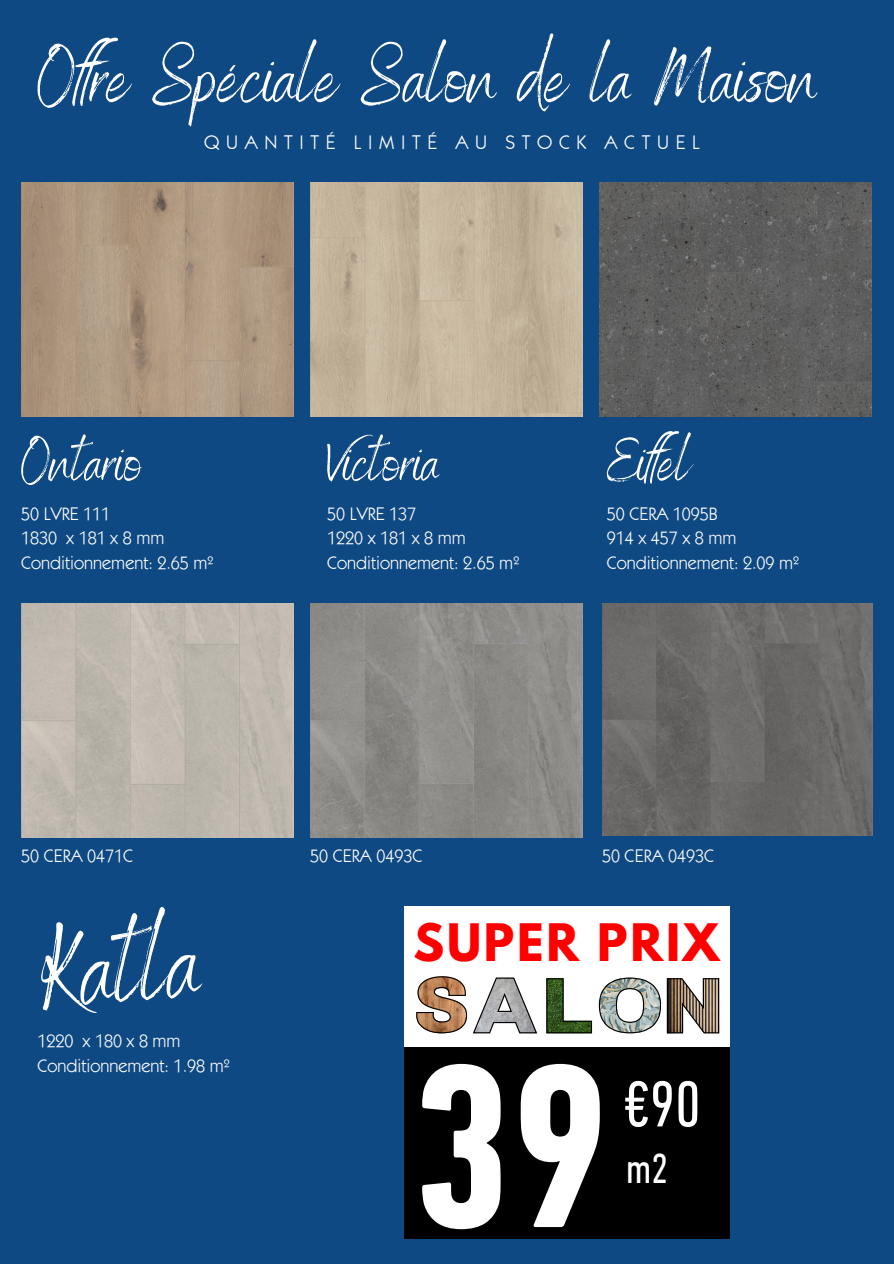
<style>
.page{position:relative;width:894px;height:1264px;background:#fff}
.page>*{position:absolute;margin:0;border:0;box-sizing:border-box;transform-origin:0 0}
.t1{font:700 condensed 236.7px "DIN Next LT Pro";color:#fff}
.t2{font:114px "Benedict";color:#fff}
.t3{font:78px "Benedict";color:#fff}
.t4{font:condensed 66px "DIN Next LT Pro";color:#fff}
.t5{font:60px "Benedict";color:#fff}
.t6{font:700 45.75px "League Spartan";letter-spacing:.06em;color:#f00}
.t7{font:condensed 42.9px "DIN Next LT Pro";color:#fff}
.t8{font:19.5px "ITC Kabel Std";letter-spacing:.345em;color:#fff}
.t9{font:18px/24.8px "ITC Kabel Std";color:#fff}
</style>
<div class="page">
<div style="left:0;top:0;width:893px;height:1263px;background:#0e4983"></div>
<img style="left:21px;top:183px;width:272px;height:234px">
<img style="left:310px;top:183px;width:272px;height:234px">
<img style="left:599px;top:183px;width:272px;height:234px">
<img style="left:21px;top:604px;width:272px;height:234px">
<img style="left:310px;top:604px;width:272px;height:234px">
<img style="left:602px;top:604px;width:270px;height:231px">
<div style="left:404px;top:1045px;width:324px;height:193px;background:#000"></div>
<div style="left:404px;top:905px;width:325px;height:141px;background:#fff"></div>
<svg style="left:416px;top:976px;width:50px;height:57px"></svg>
<svg style="left:546px;top:978px;width:46px;height:55px"></svg>
<svg style="left:598px;top:977px;width:62px;height:56px"></svg>
<svg style="left:666px;top:978px;width:53px;height:55px"></svg>
<svg style="left:473px;top:977px;width:64px;height:56px"></svg>
<h3 class="t3" style="left:37px;top:27px;width:780px">Ofre Spéciale Salon de la Maison</h3>
<p class="t8" style="left:204px;top:134px;width:497px">QUANTITÉ LIMITÉ AU STOCK ACTUEL</p>
<h3 class="t5" style="left:21px;top:423px;width:122px">Ontario</h3>
<p class="t9" style="left:21px;top:503px;width:193px">50 LVRE 111<br>1830 x 181 x 8 mm<br>Conditionnement: 2.65 m²</p>
<h3 class="t5" style="left:327px;top:423px;width:113px">Victoria</h3>
<p class="t9" style="left:327px;top:503px;width:193px">50 LVRE 137<br>1220 x 181 x 8 mm<br>Conditionnement: 2.65 m²</p>
<h3 class="t5" style="left:606px;top:423px;width:84px">Eifel</h3>
<p class="t9" style="left:606px;top:503px;width:193px">50 CERA 1095B<br>914 x 457 x 8 mm<br>Conditionnement: 2.09 m²</p>
<p class="t9" style="left:21px;top:845px;width:114px">50 CERA 0471C</p>
<p class="t9" style="left:310px;top:845px;width:114px">50 CERA 0493C</p>
<p class="t9" style="left:602px;top:845px;width:114px">50 CERA 0493C</p>
<h2 class="t2" style="left:36px;top:898px;width:160px;rotate:-4deg">Katla</h2>
<p class="t9" style="left:37px;top:1031px;width:193px">1220 x 180 x 8 mm<br>Conditionnement: 1.98 m²</p>
<h3 class="t6" style="left:413px;top:920px;width:307px">SUPER PRIX</h3>
<h1 class="t1" style="left:412px;top:1049px;width:198px">39</h1>
<h3 class="t4" style="left:624px;top:1076px;width:78px">€90</h3>
<h3 class="t7" style="left:625px;top:1151px;width:44px">m2</h3>
</div>
